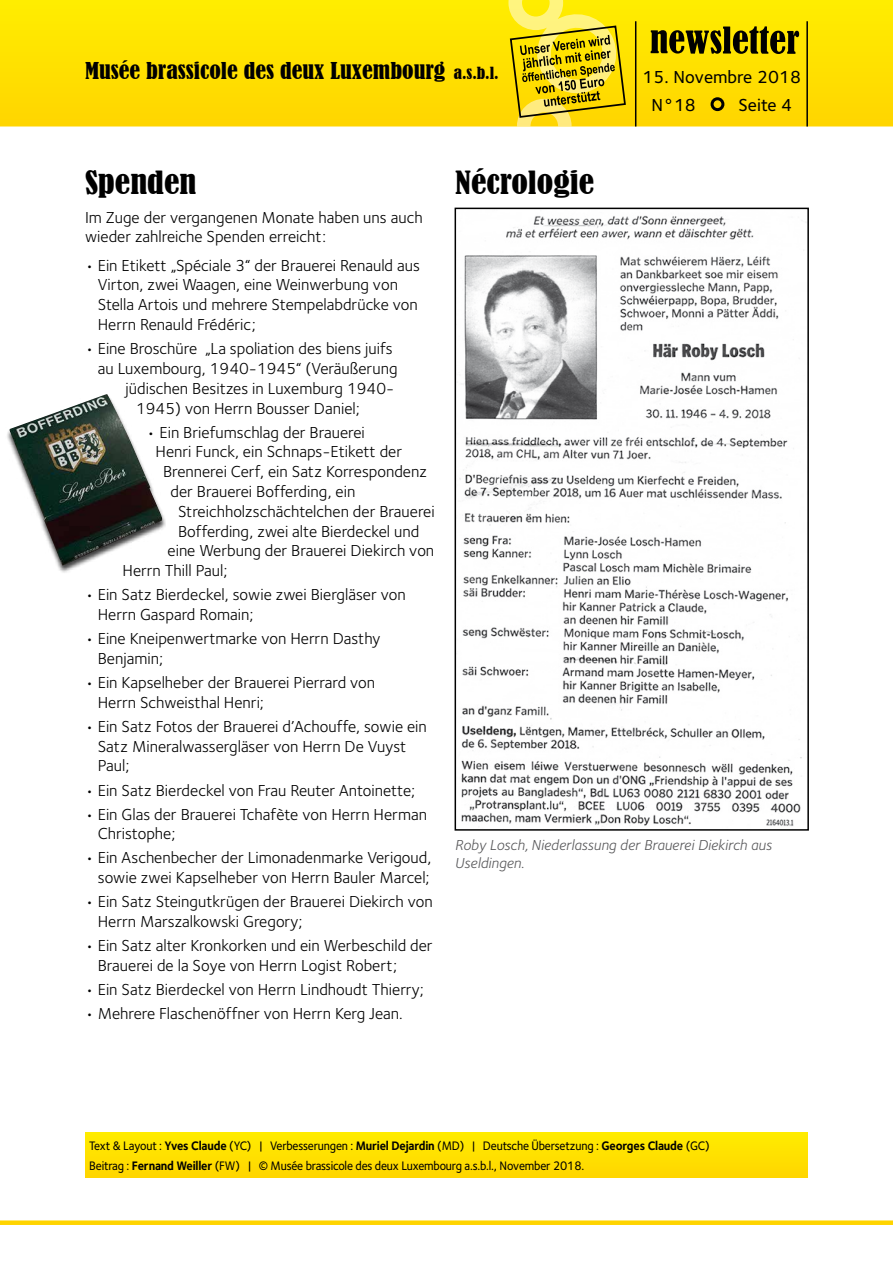
<style>
.page{position:relative;width:893px;height:1263px;background:#fff}
.page>*{position:absolute;margin:0;border:0;box-sizing:border-box;transform-origin:0 0}
.t1{font:condensed 30px "Bernard";color:#000;scale:1.15 1}
.t2{font:condensed 21.75px "Bernard";color:#000;scale:1.1 1}
.t3{font:18px/28.5px "Foundry Sterling Medium CE";color:#000}
.t4{font:16.5px/19.8px "Foundry Sterling Book CE";color:#000}
.t5{font:15px/18px "Foundry Sterling Book Italic CE";color:#58585a}
.t6{font:12.75px/20.1px "Foundry Sterling Medium CE";letter-spacing:-.015em;color:#000;scale:.93 1}
.s1{font-size:15.75px}
.s2{font-family:"Foundry Sterling Bold CE"}
</style>
<div class="page">
<svg style="left:0;top:0;width:893px;height:126px;background:#fee100"></svg>
<svg style="left:651px;top:26px;width:148px;height:28px;background:#7d7000"></svg>
<div style="left:712px;top:99px;width:11px;height:11px;background:#ffd400;border-radius:50%"></div>
<div style="left:711px;top:97px;width:13px;height:14px;border:3px solid #000;border-radius:50%"></div>
<div style="left:0;top:1220px;width:893px;height:5px;background:#ffd400"></div>
<hr style="left:806px;top:21px;width:2px;height:105px;background:#000">
<svg style="left:453px;top:66px;width:46px;height:14px"></svg>
<svg style="left:508px;top:0;width:129px;height:126px;background:#dbc41e"></svg>
<div style="left:85px;top:1132px;width:723px;height:46px;background:#ffe100"></div>
<img style="left:459px;top:215px;width:343px;height:611px">
<div style="left:455px;top:208px;width:354px;height:623px;border:2px solid #000"></div>
<div style="left:5px;top:394px;width:161px;height:180px;background:#000;opacity:.75"></div>
<img style="left:10px;top:394px;width:152px;height:172px">
<h2 class="t2" style="left:85px;top:58px;width:378px">Musée brassicole des deux Luxembourg <span class="s1">a.s.b.l.</span></h2>
<p class="t3" style="left:651px;top:63px;width:151px;text-indent:-9px">15. Novembre 2018<br>N°18</p>
<p class="t3" style="left:738px;top:91px;width:55px">Seite 4</p>
<h1 class="t1" style="left:85px;top:165px;width:98px">Spenden</h1>
<p class="t4" style="left:85px;top:207px;width:339px">Im Zuge der vergangenen Monate haben uns auch wieder zahlreiche Spenden erreicht:</p>
<p class="t4" style="left:98px;top:255px;width:324px;text-indent:-13px">• Ein Etikett „Spéciale 3“ der Brauerei Renauld aus Virton, zwei Waagen, eine Weinwerbung von Stella Artois und mehrere Stempelabdrücke von Herrn Renauld Frédéric;</p>
<p class="t4" style="left:85px;top:339px;width:309px">• Eine Broschüre „La spoliation des biens juifs</p>
<p class="t4" style="left:98px;top:359px;width:301px">au Luxembourg, 1940-1945“ (Veräußerung</p>
<p class="t4" style="left:126px;top:378px;width:270px">jüdischen Besitzes in Luxemburg 1940-</p>
<p class="t4" style="left:136px;top:398px;width:225px">1945) von Herrn Bousser Daniel;</p>
<p class="t4" style="left:147px;top:422px;width:220px">• Ein Briefumschlag der Brauerei</p>
<p class="t4" style="left:156px;top:442px;width:248px">Henri Funck, ein Schnaps-Etikett der</p>
<p class="t4" style="left:163px;top:462px;width:265px">Brennerei Cerf, ein Satz Korrespondenz</p>
<p class="t4" style="left:171px;top:482px;width:186px">der Brauerei Bofferding, ein</p>
<p class="t4" style="left:178px;top:502px;width:258px">Streichholzschächtelchen der Brauerei</p>
<p class="t4" style="left:178px;top:521px;width:243px">Bofferding, zwei alte Bierdeckel und</p>
<p class="t4" style="left:168px;top:541px;width:268px">eine Werbung der Brauerei Diekirch von</p>
<p class="t4" style="left:123px;top:561px;width:106px">Herrn Thill Paul;</p>
<p class="t4" style="left:98px;top:585px;width:309px;text-indent:-13px">• Ein Satz Bierdeckel, sowie zwei Biergläser von<br>Herrn Gaspard Romain;</p>
<p class="t4" style="left:98px;top:629px;width:284px;text-indent:-13px">• Eine Kneipenwertmarke von Herrn Dasthy<br>Benjamin;</p>
<p class="t4" style="left:98px;top:673px;width:279px;text-indent:-13px">• Ein Kapselheber der Brauerei Pierrard von<br>Herrn Schweisthal Henri;</p>
<p class="t4" style="left:98px;top:717px;width:331px;text-indent:-13px">• Ein Satz Fotos der Brauerei d’Achouffe, sowie ein<br>Satz Mineralwassergläser von Herrn De Vuyst<br>Paul;</p>
<p class="t4" style="left:85px;top:780px;width:331px">• Ein Satz Bierdeckel von Frau Reuter Antoinette;</p>
<p class="t4" style="left:98px;top:804px;width:331px;text-indent:-13px">• Ein Glas der Brauerei Tchafète von Herrn Herman<br>Christophe;</p>
<p class="t4" style="left:85px;top:848px;width:348px;text-align:right">• Ein Aschenbecher der Limonadenmarke Verigoud, sowie zwei Kapselheber von Herrn Bauler Marcel;</p>
<p class="t4" style="left:98px;top:892px;width:336px;text-indent:-13px">• Ein Satz Steingutkrügen der Brauerei Diekirch von<br>Herrn Marszalkowski Gregory;</p>
<p class="t4" style="left:98px;top:936px;width:336px;text-indent:-13px">• Ein Satz alter Kronkorken und ein Werbeschild der<br>Brauerei de la Soye von Herrn Logist Robert;</p>
<p class="t4" style="left:85px;top:980px;width:340px">• Ein Satz Bierdeckel von Herrn Lindhoudt Thierry;</p>
<p class="t4" style="left:85px;top:1004px;width:319px">• Mehrere Flaschenöffner von Herrn Kerg Jean.</p>
<h1 class="t1" style="left:455px;top:165px;width:122px">Nécrologie</h1>
<p class="t5" style="left:455px;top:836px;width:318px">Roby Losch, Niederlassung der Brauerei Diekirch aus<br>Useldingen.</p>
<p class="t6" style="left:89px;top:1136px;width:668px">Text &amp; Layout : <span class="s2">Yves Claude</span> (YC) | Verbesserungen : <span class="s2">Muriel Dejardin</span> (MD) | Deutsche Übersetzung : <span class="s2">Georges Claude</span> (GC)<br>Beitrag : <span class="s2">Fernand Weiller</span> (FW) | © Musée brassicole des deux Luxembourg a.s.b.l., November 2018.</p>
</div>
